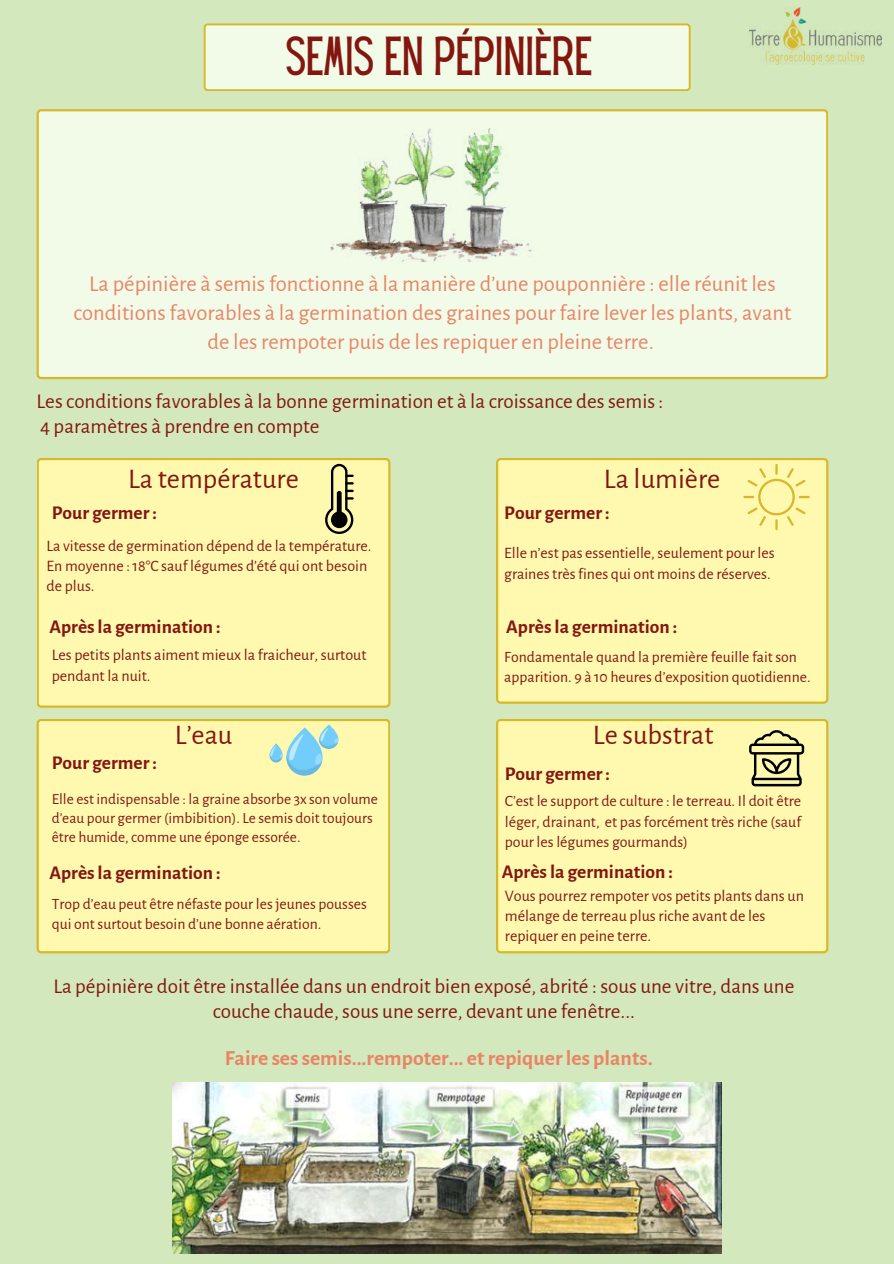
<style>
.page{position:relative;width:894px;height:1264px;background:#fff}
.page>*{position:absolute;margin:0;border:0;box-sizing:border-box;transform-origin:0 0}
.t1{font:48px "Hey Gotcha";color:#831710}
.t2{font:28.5px "Alegreya Sans";color:#831710}
.t3{font:22.5px/29.2px "Alegreya Sans";color:#e78666;text-align:center}
.t4{font:700 21.6px "Alegreya Sans";color:#e78666}
.t5{font:21px/24.8px "Alegreya Sans";color:#831710}
.t6{font:700 19.5px "Alegreya Sans";color:#831710}
.t7{font:16.05px/20.2px "Alegreya Sans";color:#831710}
.t8{font:15.9px/20.2px "Alegreya Sans";color:#831710}
.t9{font:15.75px/20.2px "Alegreya Sans";color:#831710}
.t10{font:15.45px/19.2px "Alegreya Sans";color:#831710}
</style>
<div class="page">
<div style="left:0;top:0;width:893px;height:1263px;background:#d4e8bd"></div>
<div style="left:37px;top:109px;width:791px;height:270px;background:#f2fae8"></div>
<svg style="left:204px;top:23px;width:486px;height:68px;background:#f0f5dc"></svg>
<div style="left:37px;top:719px;width:353px;height:234px;background:#fff9b0"></div>
<img style="left:172px;top:1082px;width:549px;height:171px">
<img style="left:330px;top:129px;width:216px;height:132px">
<div style="left:37px;top:458px;width:353px;height:249px;background:#fff9b0"></div>
<div style="left:496px;top:719px;width:332px;height:234px;background:#fff9b0"></div>
<div style="left:496px;top:458px;width:332px;height:245px;background:#fff9b0"></div>
<svg style="left:325px;top:464px;width:28px;height:69px;background:#9d996c"></svg>
<svg style="left:743px;top:464px;width:66px;height:66px;background:#faf09f"></svg>
<svg style="left:319px;top:724px;width:19px;height:25px"></svg>
<svg style="left:269px;top:728px;width:70px;height:55px;background:#c3e5cf"></svg>
<svg style="left:748px;top:730px;width:56px;height:56px;background:#b0ab79"></svg>
<img style="left:749px;top:7px;width:132px;height:57px">
<h1 class="t1" style="left:286px;top:37px;width:305px">SEMIS EN PÉPINIÈRE</h1>
<h3 class="t3" style="left:73px;top:269px;width:719px">La pépinière à semis fonctionne à la manière d’une pouponnière : elle réunit les conditions favorables à la germination des graines pour faire lever les plants, avant de les rempoter puis de les repiquer en pleine terre.</h3>
<h3 class="t5" style="left:37px;top:390px;width:628px">Les conditions favorables à la bonne germination et à la croissance des semis :<br>4 paramètres à prendre en compte</h3>
<h2 class="t2" style="left:128px;top:464px;width:172px">La température</h2>
<p class="t6" style="left:52px;top:504px;width:107px">Pour germer:</p>
<p class="t8" style="left:47px;top:535px;width:326px">La vitesse de germination dépend de la température.<br>En moyenne : 18°C sauf légumes d’été qui ont besoin de plus.</p>
<p class="t6" style="left:49px;top:617px;width:172px">Aprèsla germination :</p>
<p class="t7" style="left:52px;top:645px;width:316px">Les petits plants aiment mieux la fraicheur, surtout pendant la nuit.</p>
<p class="t6" style="left:52px;top:753px;width:107px">Pour germer:</p>
<h2 class="t2" style="left:175px;top:721px;width:59px">L’eau</h2>
<h2 class="t2" style="left:603px;top:464px;width:118px">La lumière</h2>
<p class="t6" style="left:504px;top:504px;width:107px">Pour germer:</p>
<p class="t8" style="left:504px;top:543px;width:272px">Elle n’est pas essentielle, seulement pour les graines très fines qui ont moins de réserves.</p>
<p class="t6" style="left:506px;top:617px;width:172px">Aprèsla germination :</p>
<p class="t9" style="left:504px;top:646px;width:308px">Fondamentale quand la première feuille fait son apparition. 9 à 10 heures d’exposition quotidienne.</p>
<h2 class="t2" style="left:592px;top:721px;width:122px">Le substrat</h2>
<p class="t6" style="left:504px;top:764px;width:107px">Pour germer:</p>
<p class="t10" style="left:52px;top:789px;width:328px">Elle est indispensable : la graine absorbe 3x son volume d’eau pour germer (imbibition). Le semis doit toujours être humide, comme une éponge essorée.</p>
<p class="t8" style="left:504px;top:791px;width:298px;text-align:justify">C’est le support de culture : le terreau. Il doit être léger, drainant, et pas forcément très riche (sauf pour les légumes gourmands)</p>
<p class="t6" style="left:49px;top:863px;width:172px">Aprèsla germination :</p>
<p class="t9" style="left:52px;top:894px;width:316px">Trop d’eau peut être néfaste pour les jeunes pousses qui ont surtout besoin d’une bonne aération.</p>
<p class="t6" style="left:501px;top:862px;width:172px">Aprèsla germination :</p>
<p class="t7" style="left:504px;top:885px;width:300px">Vous pourrez rempoter vos petits plants dans un mélange de terreau plus riche avant de les repiquer en peine terre.</p>
<h3 class="t5" style="left:53px;top:974px;width:742px;text-align:center">La pépinière doit être installée dans un endroit bien exposé, abrité : sous une vitre, dans une couche chaude, sous une serre, devant une fenêtre...</h3>
<h3 class="t4" style="left:225px;top:1047px;width:429px">Faire sessemis...rempoter... etrepiquerles plants.</h3>
</div>
